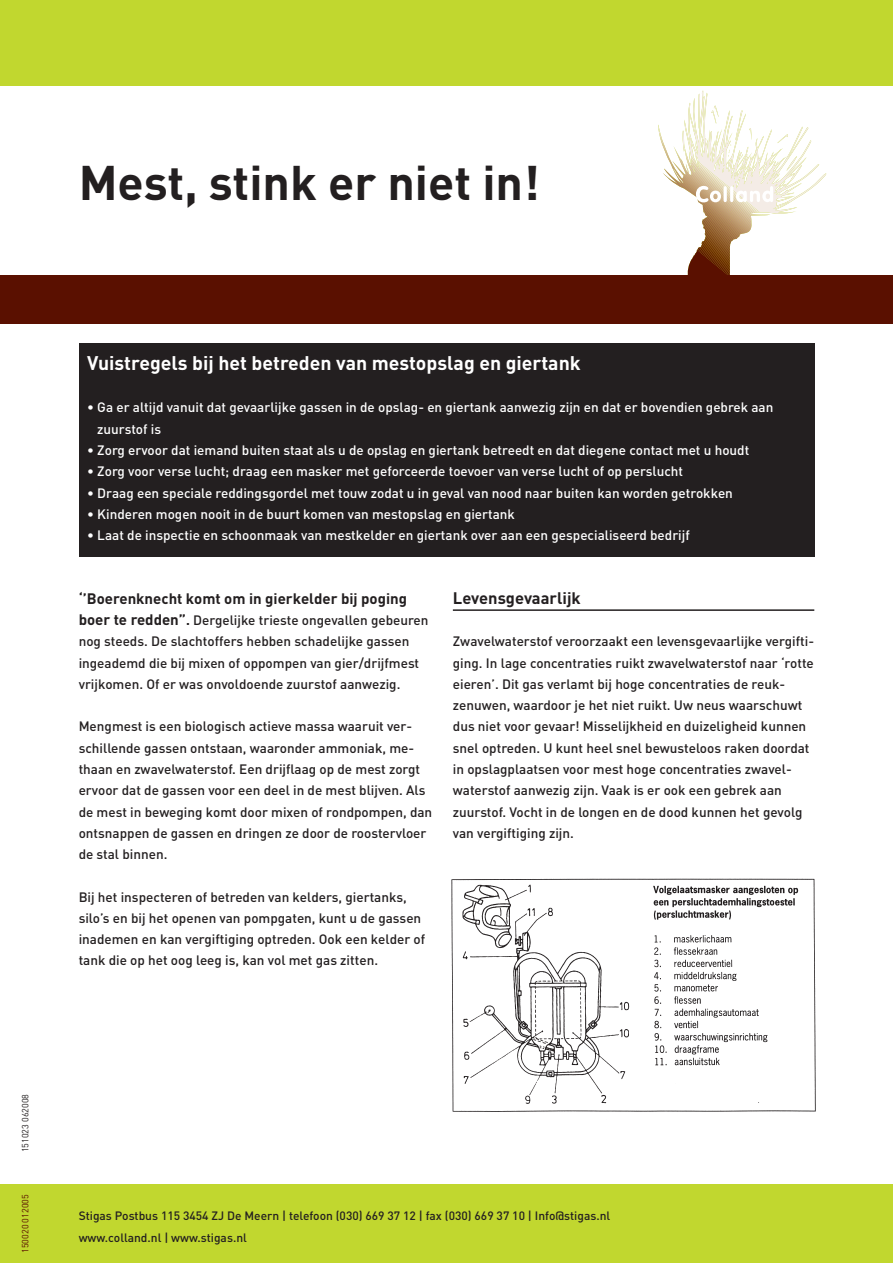
<style>
.page{position:relative;width:893px;height:1263px;background:#fff}
.page>*{position:absolute;margin:0;border:0;box-sizing:border-box;transform-origin:0 0}
.t1{font:700 48px "DIN";color:#231f20}
.t2{font:700 19.5px "DIN";color:#fff}
.t3{font:700 16.5px "DIN";color:#231f20}
.t4{font:700 15px "DIN";color:#231f20}
.t5{font:500 13.5px/21.3px "DIN";color:#231f20}
.t6{font:500 13.5px/21.3px "DIN";color:#fff}
.t7{font:500 12px/21.3px "DIN";color:#231f20}
.t8{font:9px "DIN";color:#5a1000}
.t9{font:9px "DIN";color:#231f20}
.s1{font-weight:700;font-size:15px}
.s2{font-weight:700}
</style>
<div class="page">
<svg style="left:658px;top:91px;width:168px;height:184px"></svg>
<div style="left:0;top:0;width:893px;height:85px;background:#c1d72f"></div>
<div style="left:0;top:1184px;width:893px;height:79px;background:#c1d72f"></div>
<div style="left:0;top:275px;width:893px;height:48px;background:#5a1000"></div>
<div style="left:79px;top:344px;width:735px;height:213px;background:#231f20"></div>
<hr style="left:453px;top:609px;width:361px;height:2px;background:#231f20">
<img style="left:451px;top:878px;width:365px;height:234px">
<h1 class="t1" style="left:79px;top:151px;width:463px">Mest, stink er niet in!</h1>
<h2 class="t2" style="left:87px;top:350px;width:495px">Vuistregels bij het betreden van mestopslag en giertank</h2>
<p class="t6" style="left:97px;top:396px;width:678px;text-indent:-10px">• Ga er altijd vanuit dat gevaarlijke gassen in de opslag- en giertank aanwezig zijn en dat er bovendien gebrek aan zuurstof is</p>
<p class="t6" style="left:87px;top:439px;width:664px">• Zorg ervoor dat iemand buiten staat als u de opslag en giertank betreedt en dat diegene contact met u houdt</p>
<p class="t6" style="left:87px;top:460px;width:598px">• Zorg voor verse lucht; draag een masker met geforceerde toevoer van verse lucht of op perslucht</p>
<p class="t6" style="left:87px;top:482px;width:647px">• Draag een speciale reddingsgordel met touw zodat u in geval van nood naar buiten kan worden getrokken</p>
<p class="t6" style="left:87px;top:503px;width:429px">• Kinderen mogen nooit in de buurt komen van mestopslag en giertank</p>
<p class="t6" style="left:87px;top:524px;width:604px">• Laat de inspectie en schoonmaak van mestkelder en giertank over aan een gespecialiseerd bedrijf</p>
<p class="t4" style="left:79px;top:589px;width:330px">‘’Boerenknecht komt om in gierkelder bij poging</p>
<p class="t5" style="left:79px;top:609px;width:351px"><span class="s1">boer te redden”</span><span class="s2">.</span> Dergelijke trieste ongevallen gebeuren nog steeds. De slachtoffers hebben schadelijke gassen ingeademd die bij mixen of oppompen van gier/drijfmest vrijkomen. Of er was onvoldoende zuurstof aanwezig.</p>
<p class="t5" style="left:79px;top:715px;width:355px">Mengmest is een biologisch actieve massa waaruit ver&shy;schillende gassen ontstaan, waaronder ammoniak, me&shy;thaan en zwavelwaterstof. Een drijflaag op de mest zorgt ervoor dat de gassen voor een deel in de mest blijven. Als de mest in beweging komt door mixen of rondpompen, dan ontsnappen de gassen en dringen ze door de roostervloer de stal binnen.</p>
<p class="t5" style="left:79px;top:885px;width:348px">Bij het inspecteren of betreden van kelders, giertanks, silo’s en bij het openen van pompgaten, kunt u de gassen inademen en kan vergiftiging optreden. Ook een kelder of tank die op het oog leeg is, kan vol met gas zitten.</p>
<p class="t3" style="left:453px;top:587px;width:129px">Levensgevaarlijk</p>
<p class="t5" style="left:453px;top:630px;width:363px">Zwavelwaterstof veroorzaakt een levensgevaarlijke vergifti&shy;ging. In lage concentraties ruikt zwavelwaterstof naar ‘rotte eieren’. Dit gas verlamt bij hoge concentraties de reuk&shy;zenuwen, waardoor je het niet ruikt. Uw neus waarschuwt dus niet voor gevaar! Misselijkheid en duizeligheid kunnen snel optreden. U kunt heel snel bewusteloos raken doordat in opslagplaatsen voor mest hoge concentraties zwavel&shy;waterstof aanwezig zijn. Vaak is er ook een gebrek aan zuurstof. Vocht in de longen en de dood kunnen het gevolg van vergiftiging zijn.</p>
<p class="t9" style="left:20px;top:1152px;width:60px;rotate:-90deg">151023 062008</p>
<p class="t8" style="left:20px;top:1253px;width:60px;rotate:-90deg">150020 012005</p>
<p class="t7" style="left:79px;top:1205px;width:533px">Stigas Postbus 115 3454 ZJ De Meern | telefoon (030) 669 37 12 | fax (030) 669 37 10 | Info@stigas.nl www.colland.nl | www.stigas.nl</p>
</div>
